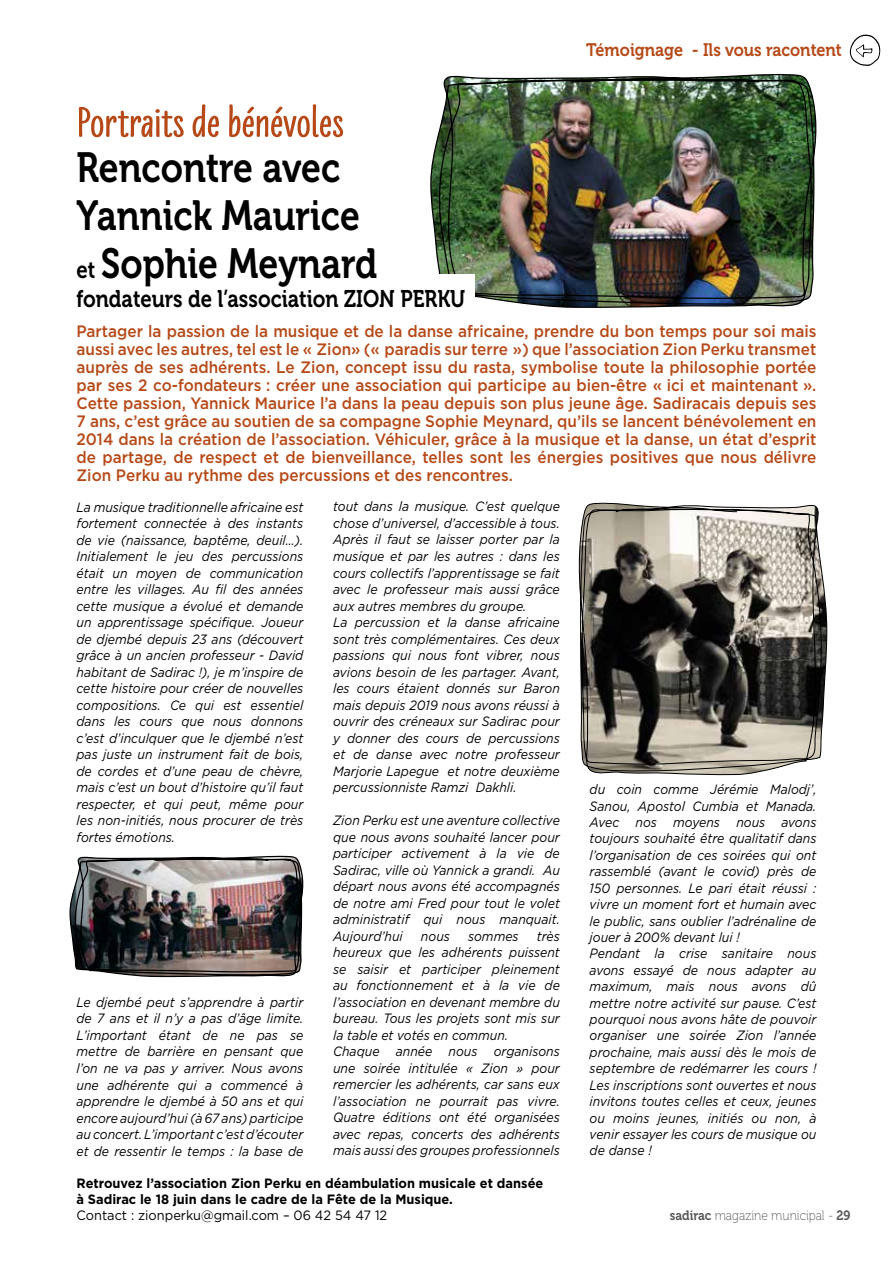
<style>
.page{position:relative;width:893px;height:1263px;background:#fff}
.page>*{position:absolute;margin:0;border:0;box-sizing:border-box;transform-origin:0 0}
.t1{font:900 43.8px "Liebe Erika";color:#b64917;scale:1.29 1}
.t2{font:42px/48px "Museo 700";color:#000;scale:.85 1}
.t3{font:24px "Museo 700";color:#000;scale:.85 1}
.t4{font:18px "Museo 700";color:#b64917;scale:.9 1}
.t5{font:500 16.5px/18px "Gotham";color:#b64917;text-align:justify;scale:.93 1}
.t6{font:italic 13.5px/16.5px "Gotham";color:#000;text-align:justify;scale:.91 1}
.t7{font:700 13.5px/16.2px "Gotham";color:#000;scale:.95 1}
.t8{font:13.5px "Gotham";color:#000;scale:.95 1}
.t9{font:13.5px "Museo 100";color:#575756;scale:.9 1}
.s1{font-size:24px}
.s2{font-family:"Museo 700"}
</style>
<div class="page">
<svg style="left:850px;top:34px;width:30px;height:32px"></svg>
<img style="left:430px;top:73px;width:387px;height:235px">
<img style="left:69px;top:855px;width:235px;height:123px">
<svg style="left:578px;top:502px;width:250px;height:274px;background:#7b776f"></svg>
<div style="left:391px;top:275px;width:84px;height:40px;background:#fff"></div>
<h3 class="t4" style="left:586px;top:40px;width:286px">Témoignage - Ils vous racontent</h3>
<h1 class="t1" style="left:77px;top:98px;width:208px">Portraits de bénévoles</h1>
<h2 class="t2" style="left:77px;top:144px;width:355px">Rencontre avec<br>Yannick Maurice <span class="s1">et</span> Sophie Meynard</h2>
<h3 class="t3" style="left:77px;top:285px;width:459px">fondateurs de l’association ZION PERKU</h3>
<p class="t5" style="left:77px;top:322px;width:797px">Partager la passion de la musique et de la danse africaine, prendre du bon temps pour soi mais aussi avec les autres, tel est le « Zion» (« paradis sur terre ») que l’association Zion Perku transmet auprès de ses adhérents. Le Zion, concept issu du rasta, symbolise toute la philosophie portée par ses 2 co-fondateurs : créer une association qui participe au bien-être « ici et maintenant ».<br>Cette passion, Yannick Maurice l’a dans la peau depuis son plus jeune âge. Sadiracais depuis ses 7 ans, c’est grâce au soutien de sa compagne Sophie Meynard, qu’ils se lancent bénévolement en 2014 dans la création de l’association. Véhiculer, grâce à la musique et la danse, un état d’esprit de partage, de respect et de bienveillance, telles sont les énergies positives que nous délivre Zion Perku au rythme des percussions et des rencontres.</p>
<p class="t6" style="left:77px;top:498px;width:251px">La musique traditionnelle africaine est fortement connectée à des instants de vie (naissance, baptême, deuil…).<br>Initialement le jeu des percussions était un moyen de communication entre les villages. Au fil des années cette musique a évolué et demande un apprentissage spécifique. Joueur de djembé depuis 23 ans (découvert grâce à un ancien professeur - David habitant de Sadirac !), je m’inspire de cette histoire pour créer de nouvelles compositions. Ce qui est essentiel dans les cours que nous donnons c’est d’inculquer que le djembé n’est pas juste un instrument fait de bois, de cordes et d’une peau de chèvre, mais c’est un bout d’histoire qu’il faut respecter, et qui peut, même pour les non-initiés, nous procurer de très fortes émotions.</p>
<p class="t6" style="left:77px;top:993px;width:251px">Le djembé peut s’apprendre à partir de 7 ans et il n’y a pas d’âge limite.<br>L’important étant de ne pas se mettre de barrière en pensant que l’on ne va pas y arriver. Nous avons une adhérente qui a commencé à apprendre le djembé à 50 ans et qui encore aujourd’hui (à 67 ans) participe au concert. L’important c’est d’écouter et de ressentir le temps : la base de</p>
<p class="t6" style="left:333px;top:498px;width:251px;text-align:left">tout dans la musique. C’est quelque chose d’universel, d’accessible à tous.<br>Après il faut se laisser porter par la musique et par les autres : dans les cours collectifs l’apprentissage se fait avec le professeur mais aussi grâce aux autres membres du groupe.<br>La percussion et la danse africaine sont très complémentaires. Ces deux passions qui nous font vibrer, nous avions besoin de les partager. Avant, les cours étaient donnés sur Baron mais depuis 2019 nous avons réussi à ouvrir des créneaux sur Sadirac pour y donner des cours de percussions et de danse avec notre professeur Marjorie Lapegue et notre deuxième percussionniste Ramzi Dakhli.</p>
<p class="t6" style="left:333px;top:812px;width:251px">Zion Perku est une aventure collective que nous avons souhaité lancer pour participer activement à la vie de Sadirac, ville où Yannick a grandi. Au départ nous avons été accompagnés de notre ami Fred pour tout le volet administratif qui nous manquait.<br>Aujourd’hui</p>
<p class="t6" style="left:333px;top:927px;width:251px;text-align:left;text-indent:204px">très heureux que les adhérents puissent se saisir et participer pleinement au fonctionnement et à la vie de l’association en devenant membre du bureau. Tous les projets sont mis sur la table et votés en commun.<br>Chaque année nous organisons une soirée intitulée « Zion » pour remercier les adhérents, car sans eux l’association ne pourrait pas vivre.<br>Quatre éditions ont été organisées avec repas, concerts des adhérents mais aussi des groupes professionnels</p>
<p class="t6" style="left:421px;top:927px;width:33px">nous</p>
<p class="t6" style="left:468px;top:927px;width:57px">sommes</p>
<p class="t7" style="left:77px;top:1175px;width:493px">Retrouvez l’association Zion Perku en déambulation musicale et dansée à Sadirac le 18 juin dans le cadre de la Fête de la Musique.</p>
<p class="t8" style="left:77px;top:1207px;width:329px">Contact : zionperku@gmail.com – 06 42 54 47 12</p>
<p class="t6" style="left:590px;top:781px;width:251px;text-align:left">du coin comme Jérémie Malodj’, Sanou, Apostol Cumbia et Manada.<br>Avec nos moyens nous avons toujours souhaité être qualitatif dans l’organisation de ces soirées qui ont rassemblé (avant le covid) près de 150 personnes. Le pari était réussi : vivre un moment fort et humain avec le public, sans oublier l’adrénaline de jouer à 200% devant lui !<br>Pendant la crise sanitaire nous avons essayé de nous adapter au maximum, mais nous avons dû mettre notre activité sur pause. C’est pourquoi nous avons hâte de pouvoir organiser une soirée Zion l’année prochaine, mais aussi dès le mois de septembre de redémarrer les cours !<br>Les inscriptions sont ouvertes et nous invitons toutes celles et ceux, jeunes ou moins jeunes, initiés ou non, à venir essayer les cours de musique ou de danse !</p>
<p class="t9" style="left:670px;top:1209px;width:202px"><span class="s2">sadirac</span> magazine municipal - <span class="s2">29</span></p>
</div>
